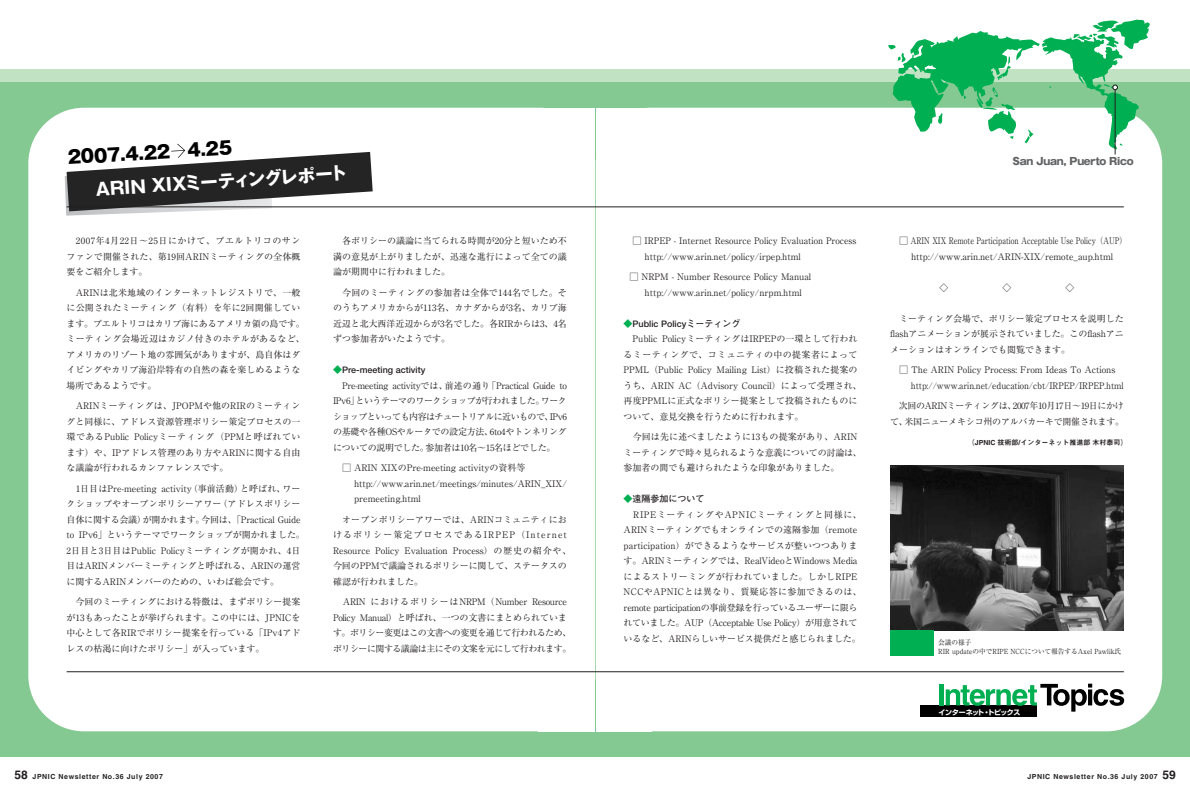
<style>
.page{position:relative;width:1190px;height:793px;background:#fff}
.page>*{position:absolute;margin:0;border:0;box-sizing:border-box;transform-origin:0 0}
.t1{font:17.8px "Gothic MB101 hea";color:#000}
.t2{font:700 17.5px "Gothic MB101";color:#fff}
.t3{font:10px "Gothic MB101 hea";letter-spacing:-.025em;color:#636466}
.t4{font:9px/15.5px "Ryumin";color:#231f20}
.t5{font:9px/15.5px "Ryumin";letter-spacing:-.035em;color:#231f20}
.t6{font:9px/15.5px "Ryumin";letter-spacing:-.04em;color:#231f20;text-align:right}
.t7{font:700 9px "Futo Go B101";color:#231f20}
.t8{font:7px "Midashi Go MB31";letter-spacing:.085em;color:#231f20}
.t9{font:7px/9.2px "Ryumin";color:#231f20;scale:.95 1}
.t10{font:7px "Midashi Go MB31";color:#231f20}
.t11{font:700 7px "Shin Go";letter-spacing:-.055em;color:#fff}
.s1{color:#00af52}
.s2{font-size:12px}
</style>
<div class="page">
<div style="left:595px;top:70px;width:595px;height:687px;background:#84c991"></div>
<div style="left:595px;top:70px;width:595px;height:12px;background:#c1e2c3"></div>
<div style="left:595px;top:108px;width:567px;height:623px;background:#fff;border-radius:56px"></div>
<div style="left:920px;top:705px;width:117px;height:12px;background:#000"></div>
<div style="left:939px;top:684px;width:5px;height:21px;background:#00af52"></div>
<svg style="left:946px;top:684px;width:178px;height:28px"></svg>
<div style="left:595px;top:108px;width:57px;height:623px;background:#fff"></div>
<div style="left:0;top:70px;width:595px;height:687px;background:#84c991"></div>
<div style="left:0;top:70px;width:595px;height:12px;background:#c1e2c3"></div>
<div style="left:28px;top:108px;width:567px;height:623px;background:#fff;border-radius:56px"></div>
<div style="left:539px;top:108px;width:56px;height:623px;background:#fff"></div>
<hr style="left:595px;top:672px;width:529px;height:1px;background:#231f20">
<hr style="left:67px;top:672px;width:528px;height:1px;background:#231f20">
<svg style="left:65px;top:144px;width:308px;height:72px"></svg>
<hr style="left:595px;top:207px;width:529px;height:1px;background:#231f20">
<hr style="left:67px;top:207px;width:528px;height:1px;background:#231f20">
<hr style="left:1115px;top:89px;width:1px;height:65px;background:#231f20">
<svg style="left:888px;top:19px;width:262px;height:131px"></svg>
<img style="left:890px;top:466px;width:234px;height:164px">
<div style="left:890px;top:630px;width:44px;height:26px;background:#00af52"></div>
<h1 class="t1" style="left:67px;top:150px;width:166px;rotate:-3deg">2007.4.22　4.25</h1>
<h2 class="t2" style="left:95px;top:183px;width:253px;rotate:-4deg">ARIN XIXミーティングレポート</h2>
<p class="t4" style="left:67px;top:234px;width:235px;text-align:justify;text-indent:9px">2007年4月22日～25日にかけて、プエルトリコのサンファンで開催された、第19回ARINミーティングの全体概要をご紹介します。</p>
<p class="t4" style="left:67px;top:286px;width:240px;text-indent:9px">ARINは北米地域のインターネットレジストリで、一般に公開されたミーティング（有料）を年に2回開催しています。プエルトリコはカリブ海にあるアメリカ領の島です。ミーティング会場近辺はカジノ付きのホテルがあるなど、アメリカのリゾート地の雰囲気がありますが、島自体はダイビングやカリブ海沿岸特有の自然の森を楽しめるような場所であるようです。</p>
<p class="t4" style="left:67px;top:399px;width:235px;text-align:justify;text-indent:9px">ARINミーティングは、JPOPMや他のRIRのミーティングと同様に、アドレス資源管理ポリシー策定プロセスの一環であるPublic Policyミーティング（PPMと呼ばれています）や、IPアドレス管理のあり方やARINに関する自由な議論が行われるカンファレンスです。</p>
<p class="t4" style="left:67px;top:482px;width:240px;text-indent:9px">1日目はPre-meeting activity（事前活動）と呼ばれ、ワークショップやオープンポリシーアワー（アドレスポリシー自体に関する会議）が開かれます。今回は、「Practical Guide to IPv6」というテーマでワークショップが開かれました。2日目と3日目はPublic Policyミーティングが開かれ、4日目はARINメンバーミーティングと呼ばれる、ARINの運営に関するARINメンバーのための、いわば総会です。</p>
<p class="t4" style="left:67px;top:595px;width:235px;text-align:justify;text-indent:9px">今回のミーティングにおける特徴は、まずポリシー提案が13もあったことが挙げられます。この中には、JPNICを中心として各RIRでポリシー提案を行っている「IPv4アドレスの枯渇に向けたポリシー」が入っています。</p>
<p class="t4" style="left:333px;top:234px;width:235px;text-align:justify;text-indent:9px">各ポリシーの議論に当てられる時間が20分と短いため不満の意見が上がりましたが、迅速な進行によって全ての議論が期間中に行われました。</p>
<p class="t4" style="left:333px;top:286px;width:235px;text-align:justify;text-indent:9px">今回のミーティングの参加者は全体で144名でした。そのうちアメリカからが113名、カナダからが3名、カリブ海近辺と北大西洋近辺からが3名でした。各RIRからは3、4名ずつ参加者がいたようです。</p>
<p class="t7" style="left:333px;top:366px;width:94px"><span class="s1">◆</span>Pre-meeting activity</p>
<p class="t4" style="left:333px;top:379px;width:235px;text-align:justify;text-indent:9px">Pre-meeting activityでは、前述の通り「Practical Guide to IPv6」というテーマのワークショップが行われました。ワークショップといっても内容はチュートリアルに近いもので、IPv6の基礎や各種OSやルータでの設定方法、6to4やトンネリングについての説明でした。参加者は10名～15名ほどでした。</p>
<p class="t4" style="left:354px;top:461px;width:214px;text-indent:-12px">□ ARIN XIXのPre-meeting activityの資料等http://www.arin.net/meetings/minutes/ARIN_XIX/ premeeting.html</p>
<p class="t4" style="left:333px;top:513px;width:240px;text-indent:9px">オープンポリシーアワーでは、ARINコミュニティにおけるポリシー策定プロセスであるIRPEP（Internet<br>Resource Policy Evaluation Process）の歴史の紹介や、今回のPPMで議論されるポリシーに関して、ステータスの確認が行われました。</p>
<p class="t5" style="left:333px;top:595px;width:240px;text-indent:10px">ARIN におけるポリシーはNRPM（Number Resource Policy Manual）と呼ばれ、一つの文書にまとめられています。ポリシー変更はこの文書への変更を通じて行われるため、ポリシーに関する議論は主にその文案を元にして行われます。</p>
<p class="t8" style="left:15px;top:774px;width:150px"><span class="s2">58</span> JPNIC Newsletter No.36 July 2007</p>
<p class="t4" style="left:645px;top:234px;width:213px;text-indent:-12px">□ IRPEP - Internet Resource Policy Evaluation Process http://www.arin.net/policy/irpep.html</p>
<p class="t4" style="left:645px;top:270px;width:168px;text-indent:-15px">□ NRPM - Number Resource Policy Manual http://www.arin.net/policy/nrpm.html</p>
<p class="t7" style="left:624px;top:320px;width:118px"><span class="s1">◆</span>Public Policyミーティング</p>
<p class="t4" style="left:624px;top:332px;width:240px;text-indent:9px">Public PolicyミーティングはIRPEPの一環として行われるミーティングで、コミュニティの中の提案者によってPPML（Public Policy Mailing List）に投稿された提案のうち、ARIN AC（Advisory Council）によって受理され、再度PPMLに正式なポリシー提案として投稿されたものについて、意見交換を行うために行われます。</p>
<p class="t4" style="left:624px;top:430px;width:240px;text-indent:9px">今回は先に述べましたように13もの提案があり、ARINミーティングで時々見られるような意義についての討論は、参加者の間でも避けられたような印象がありました。</p>
<p class="t7" style="left:624px;top:495px;width:82px"><span class="s1">◆</span>遠隔参加について</p>
<p class="t4" style="left:624px;top:508px;width:240px;text-indent:10px">RIPEミーティングやAPNICミーティングと同様に、ARINミーティングでもオンラインでの遠隔参加（remote participation）ができるようなサービスが整いつつあります。ARINミーティングでは、RealVideoとWindows Mediaによるストリーミングが行われていました。しかしRIPE NCCやAPNICとは異なり、質疑応答に参加できるのは、remote participationの事前登録を行っているユーザーに限られていました。AUP（Acceptable Use Policy）が用意されているなど、ARINらしいサービス提供だと感じられました。</p>
<p class="t3" style="left:1013px;top:157px;width:123px">San Juan, Puerto Rico</p>
<p class="t4" style="left:899px;top:234px;width:229px;text-align:center">□ ARIN XIX Remote Participation Acceptable Use Policy（AUP）http://www.arin.net/ARIN-XIX/remote_aup.html</p>
<p class="t4" style="left:890px;top:312px;width:235px;text-align:justify;text-indent:9px">ミーティング会場で、ポリシー策定プロセスを説明したflashアニメーションが展示されていました。このflashアニメーションはオンラインでも閲覧できます。</p>
<p class="t4" style="left:911px;top:363px;width:214px;text-indent:-12px">□ The ARIN Policy Process: From Ideas To Actions http://www.arin.net/education/cbt/IRPEP/IRPEP.html</p>
<p class="t6" style="left:890px;top:399px;width:235px">次回のARINミーティングは、2007年10月17日～19日にかけて、米国ニューメキシコ州のアルバカーキで開催されます。</p>
<p class="t10" style="left:968px;top:440px;width:161px">（JPNIC 技術部/インターネット推進部木村泰司）</p>
<p class="t9" style="left:938px;top:639px;width:194px">会議の様子<br>RIR updateの中でRIPE NCCについて報告するAxel Pawlik氏</p>
<p class="t11" style="left:939px;top:709px;width:83px">インターネット・トピックス</p>
<p class="t8" style="left:1027px;top:774px;width:150px">JPNIC Newsletter No.36 July 2007 <span class="s2">59</span></p>
</div>
